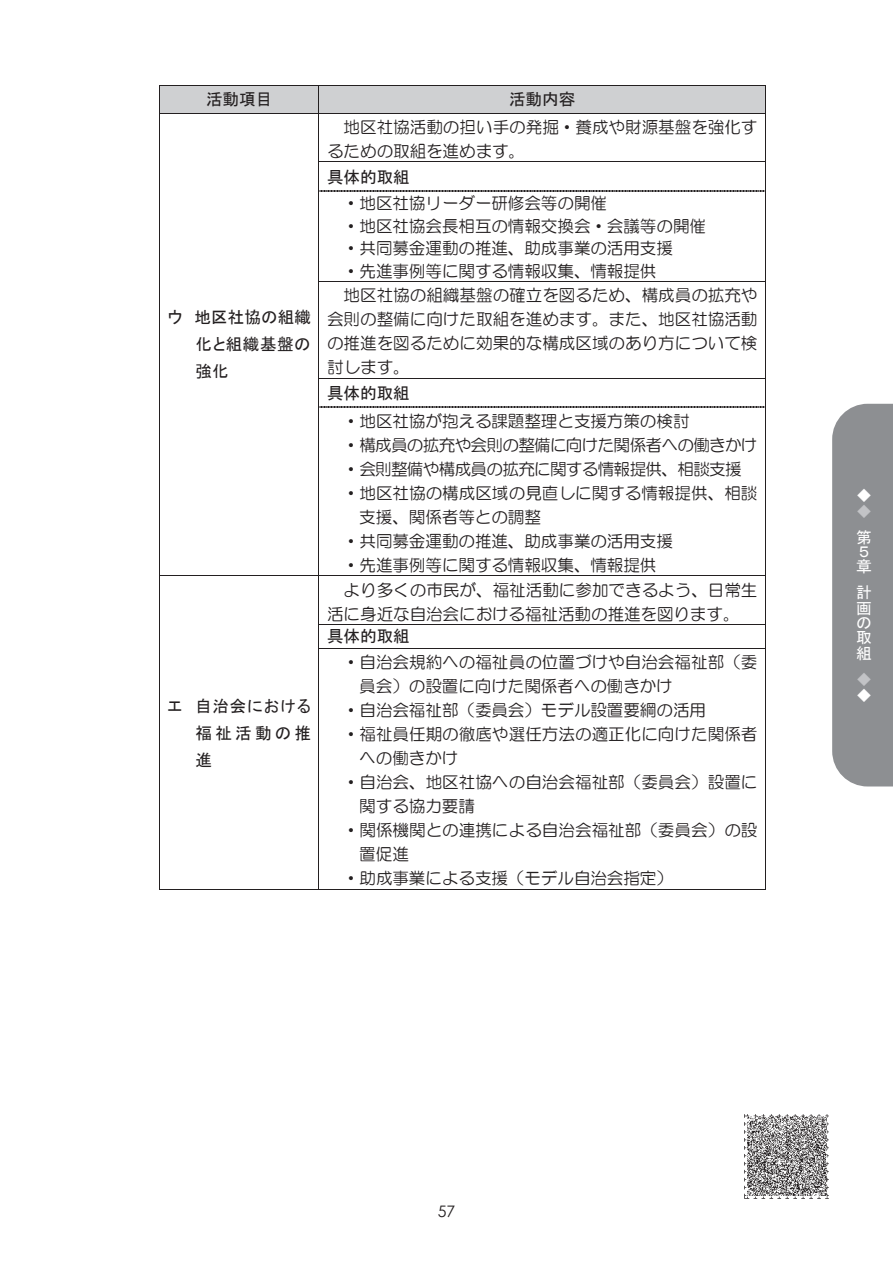
<style>
.page{position:relative;width:893px;height:1263px;background:#fff}
.page>*{position:absolute;margin:0;border:0;box-sizing:border-box;transform-origin:0 0}
.t1{font:16.5px/24px "HG Maru Gothic MPRO";color:#231f20}
.t2{font:16.5px/27px "MS P Gothic";letter-spacing:.005em;color:#231f20;text-align:justify}
.t3{font:16.5px "HG Maru Gothic MPRO";letter-spacing:-.045em;color:#231f20}
.t4{font:15.9px/15.9px "MS P Gothic";color:#fff}
.t5{font:15.9px "Century Gothic";color:#231f20}
.t6{font:15.9px "MS P Gothic";color:#c2c3c6}
</style>
<div class="page">
<div style="left:832px;top:404px;width:61px;height:382px;background:#8d8f92"></div>
<div style="left:160px;top:86px;width:159px;height:27px;background:#cfd0d2"></div>
<div style="left:319px;top:86px;width:446px;height:27px;background:#cfd0d2"></div>
<hr style="left:160px;top:85px;width:159px;height:1px;background:#231f20">
<hr style="left:319px;top:85px;width:446px;height:1px;background:#231f20">
<svg style="left:159px;top:85px;width:1px;height:29px"></svg>
<hr style="left:160px;top:113px;width:159px;height:1px;background:#231f20">
<hr style="left:319px;top:113px;width:446px;height:1px;background:#231f20">
<svg style="left:765px;top:85px;width:1px;height:29px"></svg>
<hr style="left:159px;top:114px;width:1px;height:47px;background:#231f20">
<hr style="left:319px;top:114px;width:1px;height:47px;background:#231f20">
<hr style="left:765px;top:114px;width:1px;height:47px;background:#231f20">
<svg style="left:159px;top:161px;width:1px;height:30px"></svg>
<svg style="left:319px;top:161px;width:447px;height:30px"></svg>
<hr style="left:159px;top:191px;width:1px;height:90px;background:#231f20">
<hr style="left:319px;top:191px;width:1px;height:90px;background:#231f20">
<hr style="left:765px;top:191px;width:1px;height:90px;background:#231f20">
<hr style="left:319px;top:281px;width:446px;height:1px;background:#231f20">
<hr style="left:159px;top:282px;width:1px;height:96px;background:#231f20">
<hr style="left:319px;top:282px;width:1px;height:96px;background:#231f20">
<hr style="left:765px;top:282px;width:1px;height:96px;background:#231f20">
<svg style="left:159px;top:378px;width:1px;height:29px"></svg>
<svg style="left:319px;top:378px;width:447px;height:30px"></svg>
<hr style="left:159px;top:407px;width:1px;height:168px;background:#231f20">
<hr style="left:319px;top:407px;width:1px;height:168px;background:#231f20">
<hr style="left:765px;top:407px;width:1px;height:168px;background:#231f20">
<hr style="left:160px;top:575px;width:159px;height:1px;background:#231f20">
<hr style="left:319px;top:575px;width:446px;height:1px;background:#231f20">
<hr style="left:159px;top:576px;width:1px;height:48px;background:#231f20">
<hr style="left:319px;top:576px;width:1px;height:48px;background:#231f20">
<hr style="left:765px;top:576px;width:1px;height:48px;background:#231f20">
<hr style="left:319px;top:624px;width:446px;height:1px;background:#231f20">
<svg style="left:159px;top:624px;width:1px;height:25px"></svg>
<hr style="left:319px;top:648px;width:446px;height:1px;background:#231f20">
<svg style="left:765px;top:624px;width:1px;height:25px"></svg>
<hr style="left:159px;top:649px;width:1px;height:240px;background:#231f20">
<hr style="left:160px;top:889px;width:159px;height:1px;background:#231f20">
<hr style="left:319px;top:649px;width:1px;height:240px;background:#231f20">
<hr style="left:319px;top:889px;width:446px;height:1px;background:#231f20">
<hr style="left:765px;top:649px;width:1px;height:240px;background:#231f20">
<img style="left:744px;top:1114px;width:85px;height:85px">
<p class="t2" style="left:206px;top:86px;width:68px">活動項目</p>
<p class="t2" style="left:509px;top:86px;width:68px">活動内容</p>
<p class="t2" style="left:196px;top:304px;width:117px;text-indent:-28px">ウ 地区社協の組織化と組織基盤の強化</p>
<p class="t2" style="left:196px;top:692px;width:117px;text-indent:-28px">エ 自治会における福祉活動の推進</p>
<p class="t1" style="left:327px;top:115px;width:432px;text-indent:17px">地区社協活動の担い手の発掘・養成や財源基盤を強化するための取組を進めます。</p>
<p class="t2" style="left:327px;top:163px;width:84px">具体的取組</p>
<p class="t1" style="left:343px;top:192px;width:365px;line-height:22.5px">・地区社協リーダー研修会等の開催<br>・地区社協会長相互の情報交換会・会議等の開催・共同募金運動の推進、助成事業の活用支援<br>・先進事例等に関する情報収集、情報提供</p>
<p class="t1" style="left:327px;top:283px;width:432px;text-align:justify;text-indent:17px">地区社協の組織基盤の確立を図るため、構成員の拡充や会則の整備に向けた取組を進めます。また、地区社協活動の推進を図るために効果的な構成区域のあり方について検討します。</p>
<p class="t2" style="left:327px;top:380px;width:84px">具体的取組</p>
<p class="t1" style="left:343px;top:409px;width:348px">・地区社協が抱える課題整理と支援方策の検討</p>
<p class="t3" style="left:343px;top:437px;width:416px">・構成員の拡充や会則の整備に向けた関係者への働きかけ</p>
<p class="t3" style="left:343px;top:461px;width:400px">・会則整備や構成員の拡充に関する情報提供、相談支援</p>
<p class="t1" style="left:343px;top:481px;width:416px">・地区社協の構成区域の見直しに関する情報提供、相談</p>
<p class="t1" style="left:359px;top:505px;width:183px">支援、関係者等との調整</p>
<p class="t1" style="left:343px;top:529px;width:332px">・共同募金運動の推進、助成事業の活用支援</p>
<p class="t1" style="left:343px;top:553px;width:315px">・先進事例等に関する情報収集、情報提供</p>
<p class="t1" style="left:327px;top:578px;width:432px;text-indent:17px">より多くの市民が、福祉活動に参加できるよう、日常生活に身近な自治会における福祉活動の推進を図ります。</p>
<p class="t2" style="left:327px;top:622px;width:84px">具体的取組</p>
<p class="t1" style="left:343px;top:650px;width:416px">・自治会規約への福祉員の位置づけや自治会福祉部（委</p>
<p class="t1" style="left:359px;top:674px;width:315px">員会）の設置に向けた関係者への働きかけ</p>
<p class="t1" style="left:343px;top:698px;width:365px">・自治会福祉部（委員会）モデル設置要綱の活用</p>
<p class="t1" style="left:343px;top:722px;width:416px">・福祉員任期の徹底や選任方法の適正化に向けた関係者</p>
<p class="t1" style="left:359px;top:746px;width:101px">への働きかけ</p>
<p class="t1" style="left:343px;top:770px;width:416px">・自治会、地区社協への自治会福祉部（委員会）設置に</p>
<p class="t1" style="left:359px;top:794px;width:117px">関する協力要請</p>
<p class="t1" style="left:343px;top:818px;width:416px">・関係機関との連携による自治会福祉部（委員会）の設</p>
<p class="t1" style="left:359px;top:842px;width:51px">置促進</p>
<p class="t1" style="left:343px;top:866px;width:332px">・助成事業による支援（モデル自治会指定）</p>
<p class="t4" style="left:856px;top:487px;width:16px">◆</p>
<p class="t6" style="left:856px;top:503px;width:16px">◆</p>
<p class="t4" style="left:856px;top:530px;width:16px">第<br>５</p>
<p class="t4" style="left:856px;top:553px;width:16px;line-height:26.1px">章計</p>
<p class="t4" style="left:856px;top:600px;width:16px">画の</p>
<p class="t4" style="left:856px;top:630px;width:16px">取組</p>
<p class="t6" style="left:856px;top:672px;width:16px">◆</p>
<p class="t4" style="left:856px;top:687px;width:16px">◆</p>
<p class="t5" style="left:438px;top:1200px;width:19px">57</p>
</div>
